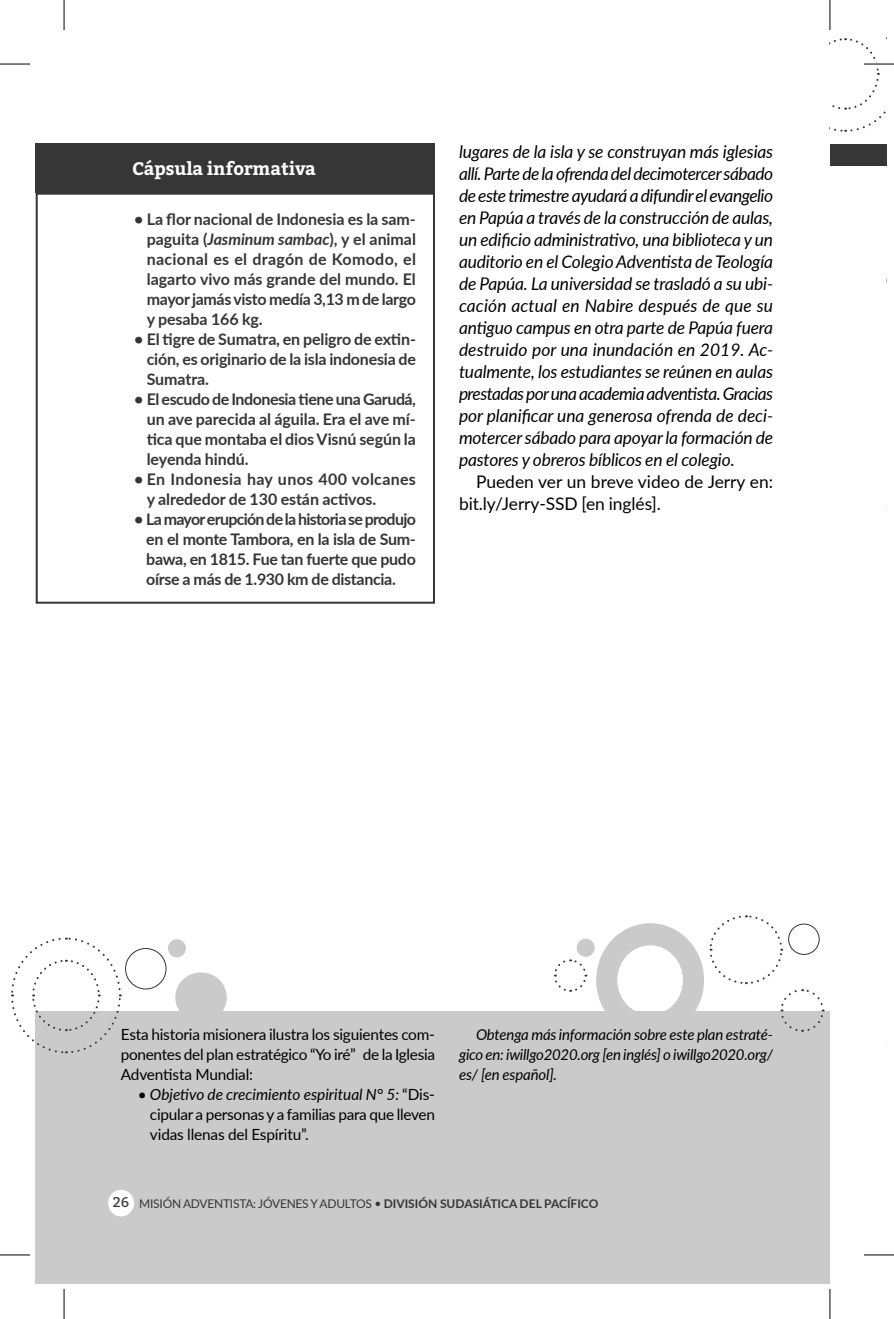
<style>
.page{position:relative;width:894px;height:1319px;background:#fff}
.page>*{position:absolute;margin:0;border:0;box-sizing:border-box;transform-origin:0 0}
.t1{font:700 18px "Bitter";letter-spacing:-.01em;color:#fff}
.t2{font:italic 17.4px/22px "Lato";letter-spacing:-.01em;color:#000;text-align:justify}
.t3{font:17.4px/22px "Lato";letter-spacing:-.005em;color:#000}
.t4{font:700 16px/20px "Lato";letter-spacing:-.01em;color:#363636;text-align:justify}
.t5{font:15.4px/20px "Lato";letter-spacing:-.02em;color:#000;text-align:justify}
.t6{font:italic 15px/20px "Lato";letter-spacing:-.02em;color:#000;text-align:justify}
.t7{font:12px "Lato";letter-spacing:-.02em;color:#363636}
.s1{font-style:italic}
.s2{font-family:"Bitter";font-size:14px}
.s3{font-weight:700}
</style>
<div class="page">
<svg style="left:829px;top:38px;width:57px;height:94px"></svg>
<div style="left:36px;top:1011px;width:793px;height:272px;background:#cacaca"></div>
<div style="left:829px;top:144px;width:57px;height:22px;background:#363636"></div>
<div style="left:36px;top:143px;width:399px;height:50px;background:#363636"></div>
<div style="left:36px;top:193px;width:399px;height:411px;border:2px solid #363636"></div>
<svg style="left:554px;top:959px;width:33px;height:33px"></svg>
<div style="left:168px;top:939px;width:18px;height:18px;background:#cacaca;border-radius:50%"></div>
<div style="left:576px;top:938px;width:18px;height:19px;background:#cacaca;border-radius:50%"></div>
<svg style="left:11px;top:937px;width:111px;height:117px"></svg>
<div style="left:125px;top:948px;width:41px;height:41px;border:1px solid #363636;border-radius:50%"></div>
<svg style="left:596px;top:915px;width:228px;height:117px"></svg>
<div style="left:175px;top:972px;width:52px;height:50px;background:#cacaca;border-radius:50%"></div>
<div style="left:108px;top:1189px;width:26px;height:27px;background:#fff;border-radius:50%"></div>
<hr style="left:863px;top:63px;width:30px;height:2px;background:#fff">
<hr style="left:0;top:64px;width:30px;height:1px;background:#000">
<hr style="left:863px;top:64px;width:30px;height:1px;background:#000">
<hr style="left:0;top:1254px;width:30px;height:1px;background:#000">
<hr style="left:863px;top:1254px;width:30px;height:1px;background:#000">
<hr style="left:64px;top:0;width:1px;height:30px;background:#000">
<hr style="left:64px;top:1289px;width:1px;height:30px;background:#000">
<hr style="left:829px;top:0;width:1px;height:30px;background:#000">
<hr style="left:829px;top:1289px;width:1px;height:30px;background:#000">
<p class="t1" style="left:132px;top:157px;width:185px">Cápsula informativa</p>
<p class="t4" style="left:147px;top:208px;width:271px;text-indent:-13px">• La flor nacional de Indonesia es la sam&shy;paguita (<span class="s1">Jasminum sambac</span>), y el animal nacional es el dragón de Komodo, el lagarto vivo más grande del mundo. El mayor jamás visto medía 3,13 m de largo y pesaba 166 kg.</p>
<p class="t4" style="left:147px;top:328px;width:271px;text-indent:-13px">• El tigre de Sumatra, en peligro de extin&shy;ción, es originario de la isla indonesia de Sumatra.</p>
<p class="t4" style="left:147px;top:388px;width:271px;text-indent:-13px">• El escudo de Indonesia tiene una Garudá, un ave parecida al águila. Era el ave mí&shy;tica que montaba el dios Visnú según la leyenda hindú.</p>
<p class="t4" style="left:147px;top:468px;width:271px;text-indent:-13px">• En Indonesia hay unos 400 volcanes y alrededor de 130 están activos.</p>
<p class="t4" style="left:146px;top:508px;width:271px;text-indent:-12px">• La mayor erupción de la historia se produjo en el monte Tambora, en la isla de Sum&shy;bawa, en 1815. Fue tan fuerte que pudo oírse a más de 1.930 km de distancia.</p>
<p class="t2" style="left:459px;top:140px;width:315px">lugares de la isla y se construyan más iglesias allí. Parte de la ofrenda del decimotercer sábado de este trimestre ayudará a difundir el evangelio en Papúa a través de la construcción de aulas, un edificio administrativo, una biblioteca y un auditorio en el Colegio Adventista de Teología de Papúa. La universidad se trasladó a su ubi&shy;cación actual en Nabire después de que su antiguo campus en otra parte de Papúa fuera destruido por una inundación en 2019. Ac&shy;tualmente, los estudiantes se reúnen en aulas prestadas por una academia adventista. Gracias por planificar una generosa ofrenda de deci&shy;motercer sábado para apoyar la formación de pastores y obreros bíblicos en el colegio.</p>
<p class="t3" style="left:459px;top:470px;width:315px;text-indent:17px">Pueden ver un breve video de Jerry en: bit.ly/Jerry-SSD [en inglés].</p>
<p class="t5" style="left:121px;top:1024px;width:316px">Esta historia misionera ilustra los siguientes com&shy;ponentes del plan estratégico “Yo iré” de la Iglesia Adventista Mundial:</p>
<p class="t5" style="left:150px;top:1084px;width:286px;text-indent:-12px">• <span class="s1">Objetivo de crecimiento espiritual N° 5:</span> “Dis&shy;cipular a personas y a familias para que lleven vidas llenas del Espíritu”.</p>
<p class="t6" style="left:459px;top:1024px;width:315px;text-indent:17px">Obtenga más información sobre este plan estraté&shy;gico en: iwillgo2020.org [en inglés] o iwillgo2020.org/ es/ [en español].</p>
<p class="t7" style="left:113px;top:1195px;width:487px"><span class="s2">26</span> MISIÓN ADVENTISTA: JÓVENES Y ADULTOS • <span class="s3">DIVISIÓN SUDASIÁTICA DEL PACÍFICO</span></p>
</div>
